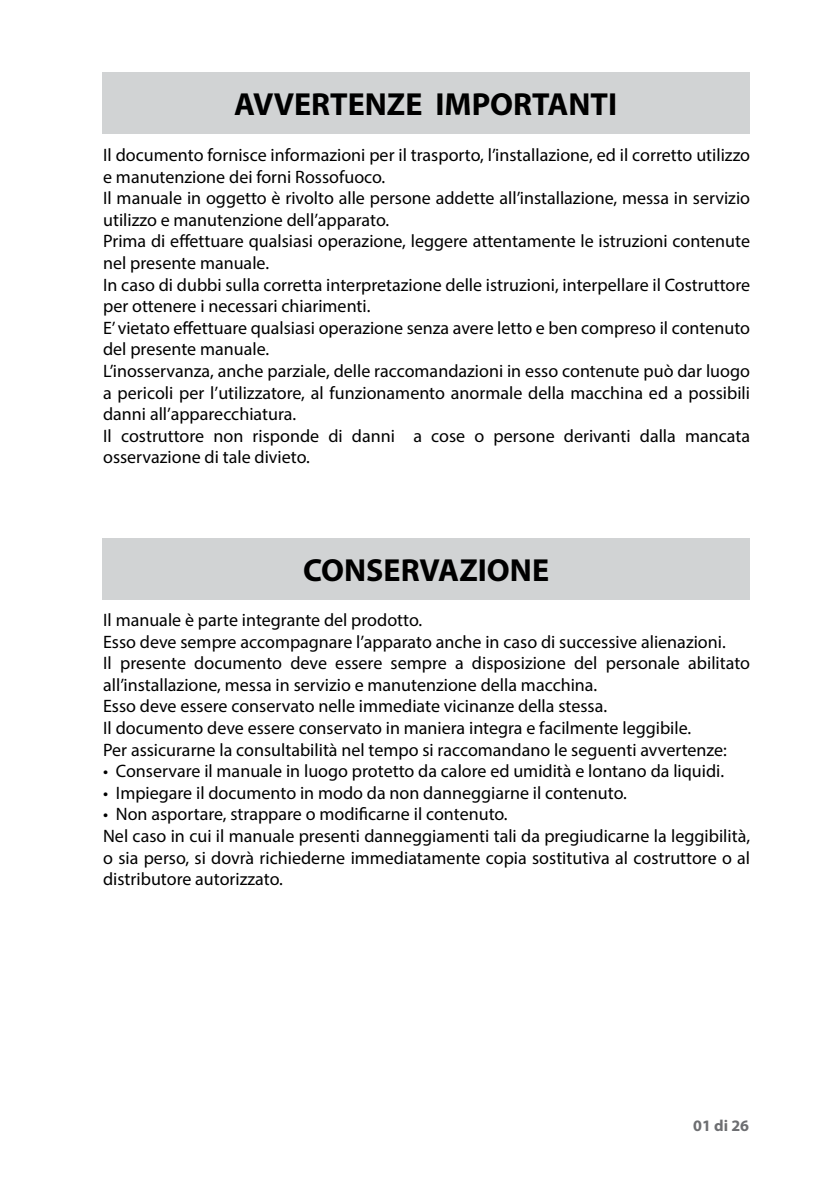
<style>
.page{position:relative;width:840px;height:1191px;background:#fff}
.page>*{position:absolute;margin:0;border:0;box-sizing:border-box;transform-origin:0 0}
.t1{font:700 32px "Myriad Pro";color:#000}
.t2{font:18px/21.6px "Myriad Pro";color:#000}
.t3{font:700 16px "Myriad Pro";color:#6d6e71}
</style>
<div class="page">
<div style="left:102px;top:72px;width:646px;height:61px;background:#d1d3d4"></div>
<div style="left:103px;top:538px;width:646px;height:61px;background:#d1d3d4"></div>
<h1 class="t1" style="left:234px;top:83px;width:384px">AVVERTENZE IMPORTANTI</h1>
<p class="t2" style="left:103px;top:144px;width:648px">Il documento fornisce informazioni per il trasporto, l’installazione, ed il corretto utilizzo e manutenzione dei forni Rossofuoco.<br>Il manuale in oggetto è rivolto alle persone addette all’installazione, messa in servizio utilizzo e manutenzione dell’apparato.<br>Prima di effettuare qualsiasi operazione, leggere attentamente le istruzioni contenute nel presente manuale.<br>In caso di dubbi sulla corretta interpretazione delle istruzioni, interpellare il Costruttore per ottenere i necessari chiarimenti.<br>E’ vietato effettuare qualsiasi operazione senza avere letto e ben compreso il contenuto del presente manuale.<br>L’inosservanza, anche parziale, delle raccomandazioni in esso contenute può dar luogo a pericoli per l’utilizzatore, al funzionamento anormale della macchina ed a possibili danni all’apparecchiatura.<br>Il costruttore non risponde di danni a cose o persone derivanti dalla mancata osservazione di tale divieto.</p>
<h1 class="t1" style="left:303px;top:549px;width:247px">CONSERVAZIONE</h1>
<p class="t2" style="left:103px;top:609px;width:648px">Il manuale è parte integrante del prodotto.<br>Esso deve sempre accompagnare l’apparato anche in caso di successive alienazioni.<br>Il presente documento deve essere sempre a disposizione del personale abilitato all’installazione, messa in servizio e manutenzione della macchina.<br>Esso deve essere conservato nelle immediate vicinanze della stessa.<br>Il documento deve essere conservato in maniera integra e facilmente leggibile.<br>Per assicurarne la consultabilità nel tempo si raccomandano le seguenti avvertenze:</p>
<p class="t2" style="left:103px;top:760px;width:622px">• Conservare il manuale in luogo protetto da calore ed umidità e lontano da liquidi.</p>
<p class="t2" style="left:103px;top:781px;width:525px">• Impiegare il documento in modo da non danneggiarne il contenuto.</p>
<p class="t2" style="left:103px;top:803px;width:648px">• Non asportare, strappare o modificarne il contenuto.<br>Nel caso in cui il manuale presenti danneggiamenti tali da pregiudicarne la leggibilità, o sia perso, si dovrà richiederne immediatamente copia sostitutiva al costruttore o al distributore autorizzato.</p>
<p class="t3" style="left:692px;top:1115px;width:57px">01 di 26</p>
</div>
